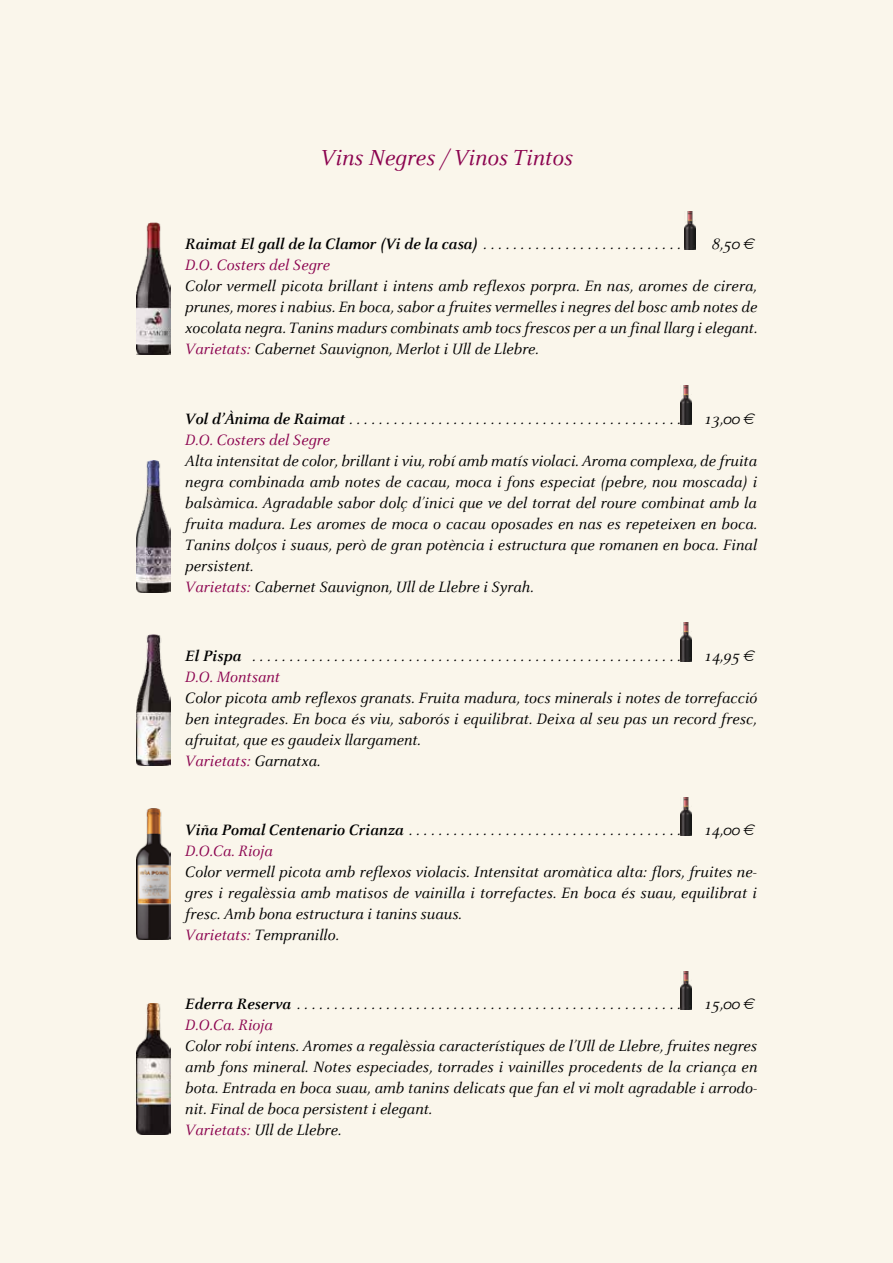
<style>
.page{position:relative;width:893px;height:1263px;background:#faf6eb}
.page>*{position:absolute;margin:0;border:0;box-sizing:border-box;transform-origin:0 0}
.t1{font:italic 24px "Celeste";color:#8b034f}
.t2{font:italic 16.5px/21px "Celeste";color:#000}
.t3{font:italic 16.5px "Celeste";color:#8b034f}
.t4{font:italic 700 16.5px "Celeste";color:#000}
.s1{font-weight:400}
.s2{font-family:"Times"}
.s3{color:#8b034f}
.s4{font-weight:700}
</style>
<div class="page">
<img style="left:136px;top:222px;width:34px;height:132px">
<img style="left:136px;top:460px;width:34px;height:132px">
<img style="left:136px;top:634px;width:34px;height:131px">
<img style="left:136px;top:808px;width:34px;height:132px">
<img style="left:136px;top:1003px;width:34px;height:131px">
<img style="left:684px;top:211px;width:11px;height:38px">
<img style="left:681px;top:386px;width:10px;height:38px">
<img style="left:681px;top:623px;width:10px;height:38px">
<img style="left:681px;top:797px;width:10px;height:38px">
<img style="left:681px;top:971px;width:10px;height:38px">
<h1 class="t1" style="left:320px;top:146px;width:254px">Vins Negres / Vinos Tintos</h1>
<p class="t4" style="left:185px;top:235px;width:504px">Raimat El gall de la Clamor (Vi de la casa) <span class="s1">. . . . . . . . . . . . . . . . . . . . . . . . . . . .</span></p>
<p class="t2" style="left:712px;top:234px;width:46px">8,50 <span class="s2">€</span></p>
<p class="t3" style="left:185px;top:257px;width:146px">D.O. Costers del Segre</p>
<p class="t2" style="left:185px;top:276px;width:574px;text-align:justify">Color vermell picota brillant i intens amb reflexos porpra. En nas, aromes de cirera, prunes, mores i nabius. En boca, sabor a fruites vermelles i negres del bosc amb notes de xocolata negra. Tanins madurs combinats amb tocs frescos per a un final llarg i elegant.<br><span class="s3">Varietats:</span> Cabernet Sauvignon, Merlot i Ull de Llebre.</p>
<p class="t2" style="left:185px;top:409px;width:497px"><span class="s4">Vol d’Ànima de Raimat</span> . . . . . . . . . . . . . . . . . . . . . . . . . . . . . . . . . . . . . . . . . . . . .</p>
<p class="t2" style="left:703px;top:409px;width:54px">13,00 <span class="s2">€</span></p>
<p class="t3" style="left:185px;top:431px;width:146px">D.O. Costers del Segre</p>
<p class="t2" style="left:185px;top:451px;width:574px">Alta intensitat de color, brillant i viu, robí amb matís violaci. Aroma complexa, de fruita negra combinada amb notes de cacau, moca i fons especiat (pebre, nou moscada) i balsàmica. Agradable sabor dolç d’inici que ve del torrat del roure combinat amb la fruita madura. Les aromes de moca o cacau oposades en nas es repeteixen en boca.<br>Tanins dolços i suaus, però de gran potència i estructura que romanen en boca. Final persistent.<br><span class="s3">Varietats:</span> Cabernet Sauvignon, Ull de Llebre i Syrah.</p>
<p class="t2" style="left:185px;top:646px;width:497px"><span class="s4">El Pispa</span> . . . . . . . . . . . . . . . . . . . . . . . . . . . . . . . . . . . . . . . . . . . . . . . . . . . . . . . . . .</p>
<p class="t2" style="left:703px;top:646px;width:54px">14,95 <span class="s2">€</span></p>
<p class="t3" style="left:185px;top:668px;width:96px">D.O. Montsant</p>
<p class="t2" style="left:185px;top:688px;width:573px">Color picota amb reflexos granats. Fruita madura, tocs minerals i notes de torrefacció ben integrades. En boca és viu, saborós i equilibrat. Deixa al seu pas un record fresc, afruitat, que es gaudeix llargament.<br><span class="s3">Varietats:</span> Garnatxa.</p>
<p class="t2" style="left:185px;top:820px;width:497px"><span class="s4">Viña Pomal Centenario Crianza</span> . . . . . . . . . . . . . . . . . . . . . . . . . . . . . . . . . . . . .</p>
<p class="t2" style="left:703px;top:820px;width:54px">14,00 <span class="s2">€</span></p>
<p class="t3" style="left:185px;top:842px;width:89px">D.O.Ca. Rioja</p>
<p class="t2" style="left:185px;top:862px;width:573px">Color vermell picota amb reflexos violacis. Intensitat aromàtica alta: flors, fruites ne&shy;gres i regalèssia amb matisos de vainilla i torrefactes. En boca és suau, equilibrat i fresc. Amb bona estructura i tanins suaus.<br><span class="s3">Varietats:</span> Tempranillo.</p>
<p class="t2" style="left:185px;top:994px;width:497px"><span class="s4">Ederra Reserva</span> . . . . . . . . . . . . . . . . . . . . . . . . . . . . . . . . . . . . . . . . . . . . . . . . . . . .</p>
<p class="t2" style="left:703px;top:994px;width:54px">15,00 <span class="s2">€</span></p>
<p class="t3" style="left:185px;top:1016px;width:89px">D.O.Ca. Rioja</p>
<p class="t2" style="left:185px;top:1036px;width:574px">Color robí intens. Aromes a regalèssia característiques de l’Ull de Llebre, fruites negres amb fons mineral. Notes especiades, torrades i vainilles procedents de la criança en bota. Entrada en boca suau, amb tanins delicats que fan el vi molt agradable i arrodo&shy;nit. Final de boca persistent i elegant.<br><span class="s3">Varietats:</span> Ull de Llebre.</p>
</div>
